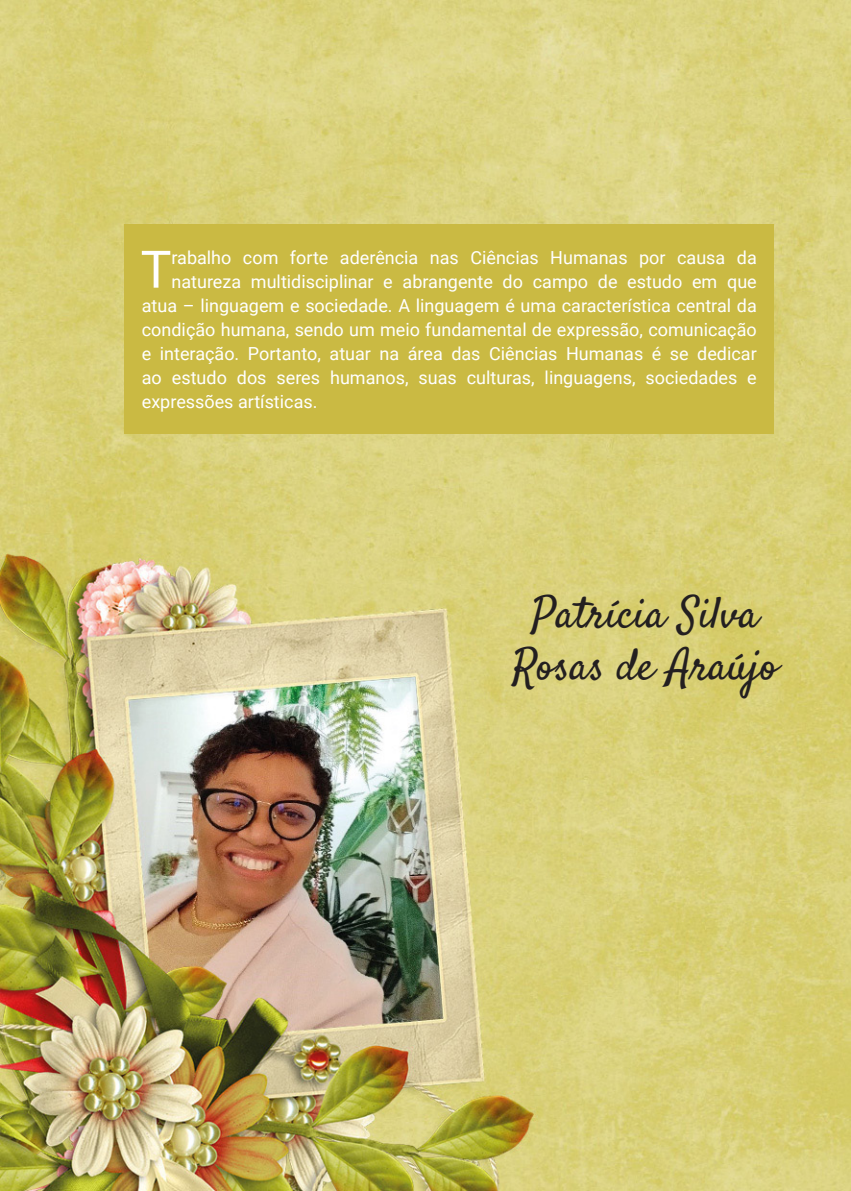
<style>
.page{position:relative;width:851px;height:1191px;background:#fff}
.page>*{position:absolute;margin:0;border:0;box-sizing:border-box;transform-origin:0 0}
.CURRÍCULO{font:51.8px "Roboto";color:#fff}
.t1{font:44px/52px "Satisfy";color:#231f20;text-align:center}
.CURRÍCULO-2{font:18px "Roboto";color:#fff}
</style>
<div class="page">
<img style="left:0;top:0;width:850px;height:1190px">
<div style="left:125px;top:224px;width:648px;height:210px;background:#caba43"></div>
<p class="CURRÍCULO" style="left:140px;top:233px;width:32px">T</p>
<p class="CURRÍCULO-2" style="left:171px;top:245px;width:586px">rabalho com forte aderência nas Ciências Humanas por causa da</p>
<p class="CURRÍCULO-2" style="left:171px;top:269px;width:586px">natureza multidisciplinar e abrangente do campo de estudo em que</p>
<p class="CURRÍCULO-2" style="left:142px;top:293px;width:616px">atua – linguagem e sociedade. A linguagem é uma característica central da</p>
<p class="CURRÍCULO-2" style="left:142px;top:317px;width:616px">condição humana, sendo um meio fundamental de expressão, comunicação</p>
<p class="CURRÍCULO-2" style="left:142px;top:341px;width:616px">e interação. Portanto, atuar na área das Ciências Humanas é se dedicar</p>
<p class="CURRÍCULO-2" style="left:142px;top:365px;width:616px">ao estudo dos seres humanos, suas culturas, linguagens, sociedades e</p>
<p class="CURRÍCULO-2" style="left:142px;top:389px;width:177px">expressões artísticas.</p>
<p class="t1" style="left:512px;top:591px;width:267px">Patrícia Silva<br>Rosas de Araújo</p>
</div>
